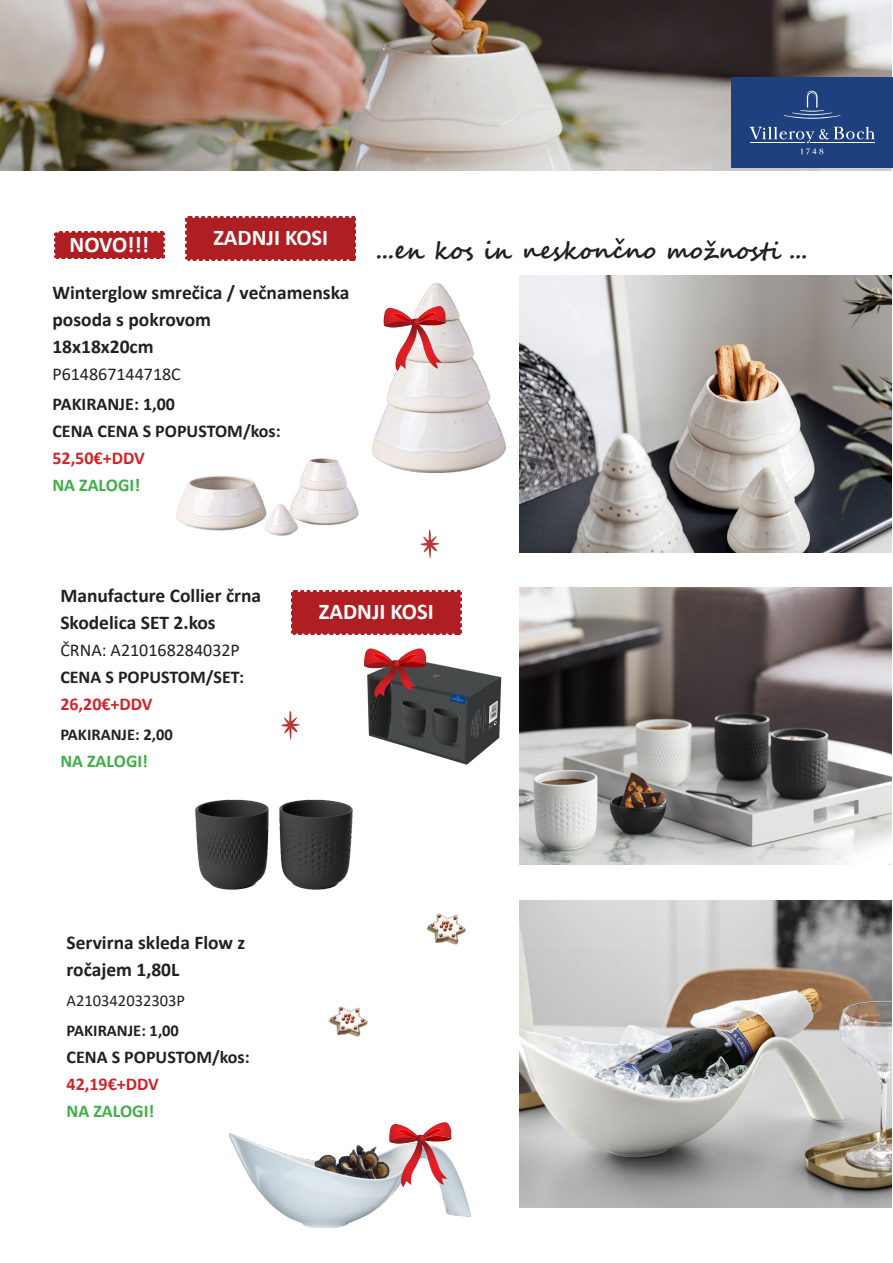
<style>
.page{position:relative;width:893px;height:1263px;background:#fff}
.page>*{position:absolute;margin:0;border:0;box-sizing:border-box;transform-origin:0 0}
.t1{font:700 24px "Segoe Script";color:#231f20}
.t2{font:700 22.5px "Calibri";color:#fff}
.t3{font:700 19.5px/27px "Calibri";color:#231f20}
.t4{font:700 18px/27px "Calibri";color:#231f20}
.t5{font:18px/30px "Calibri";color:#231f20}
.t6{font:700 18px "Calibri";color:#40ae49}
.t7{font:16.5px/30px "Calibri";color:#231f20}
.t8{font:700 16.5px "Calibri";color:#231f20}
.s1{font-weight:700}
.s2{color:#d1232a}
.s3{color:#40ae49}
</style>
<div class="page">
<img style="left:0;top:0;width:891px;height:170px">
<div style="left:731px;top:77px;width:162px;height:91px;background:#1e407e"></div>
<svg style="left:784px;top:91px;width:57px;height:28px"></svg>
<svg style="left:749px;top:127px;width:126px;height:27px"></svg>
<img style="left:176px;top:458px;width:183px;height:78px">
<img style="left:520px;top:275px;width:371px;height:278px">
<img style="left:372px;top:283px;width:133px;height:189px">
<svg style="left:383px;top:306px;width:63px;height:65px"></svg>
<img style="left:367px;top:622px;width:153px;height:191px">
<svg style="left:364px;top:648px;width:62px;height:50px;background:#934e50"></svg>
<img style="left:520px;top:900px;width:371px;height:308px">
<img style="left:230px;top:1133px;width:240px;height:94px">
<svg style="left:389px;top:1122px;width:62px;height:65px"></svg>
<img style="left:520px;top:587px;width:371px;height:278px">
<img style="left:195px;top:799px;width:158px;height:91px">
<img style="left:426px;top:913px;width:40px;height:32px">
<img style="left:328px;top:1006px;width:40px;height:31px">
<svg style="left:54px;top:231px;width:111px;height:28px;background:#b2292c"></svg>
<svg style="left:281px;top:711px;width:19px;height:29px"></svg>
<svg style="left:420px;top:530px;width:19px;height:29px"></svg>
<div style="left:185px;top:216px;width:171px;height:45px;background:#af1e22"></div>
<svg style="left:291px;top:590px;width:172px;height:46px;background:#b42c2f"></svg>
<p class="t2" style="left:70px;top:229px;width:81px">NOVO!!!</p>
<p class="t2" style="left:213px;top:222px;width:116px">ZADNJI KOSI</p>
<p class="t3" style="left:52px;top:279px;width:298px">Winterglow smrečica / večnamenska posoda s pokrovom</p>
<p class="t3" style="left:52px;top:333px;width:103px">18x18x20cm</p>
<p class="t5" style="left:52px;top:359px;width:130px">P614867144718C<br><span class="s1">PAKIRANJE: 1,00</span></p>
<p class="t4" style="left:52px;top:417px;width:230px">CENA CENA S POPUSTOM/kos:<br><span class="s2">52,50€+DDV<br></span><span class="s3">NA ZALOGI!</span></p>
<p class="t1" style="left:376px;top:231px;width:433px">...en kos in neskončno možnosti ...</p>
<p class="t3" style="left:60px;top:582px;width:202px">Manufacture Collier črna<br>Skodelica SET 2.kos</p>
<p class="t5" style="left:60px;top:635px;width:181px">ČRNA: A210168284032P</p>
<p class="t4" style="left:60px;top:663px;width:185px">CENA S POPUSTOM/SET:<br><span class="s2">26,20€+DDV</span></p>
<p class="t8" style="left:60px;top:723px;width:114px">PAKIRANJE: 2,00</p>
<p class="t6" style="left:60px;top:748px;width:89px">NA ZALOGI!</p>
<p class="t2" style="left:319px;top:596px;width:116px">ZADNJI KOSI</p>
<p class="t3" style="left:67px;top:929px;width:180px">Servirna skleda Flow z ročajem 1,80L</p>
<p class="t7" style="left:67px;top:985px;width:120px">A210342032303P<br><span class="s1">PAKIRANJE: 1,00</span></p>
<p class="t4" style="left:67px;top:1043px;width:185px">CENA S POPUSTOM/kos:<br><span class="s2">42,19€+DDV<br></span><span class="s3">NA ZALOGI!</span></p>
</div>
